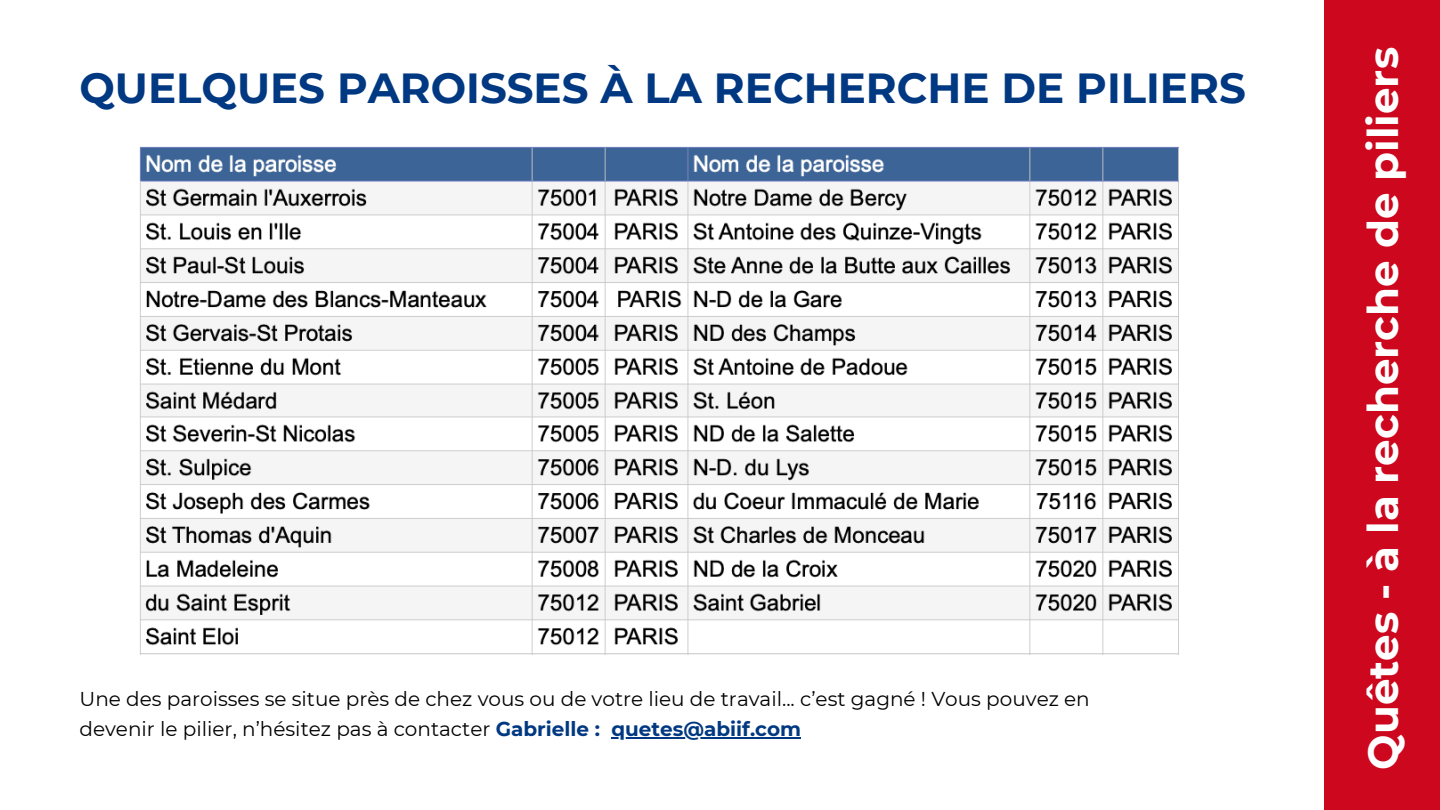
<style>
.page{position:relative;width:1440px;height:810px;background:#fff}
.page>*{position:absolute;margin:0;border:0;box-sizing:border-box;transform-origin:0 0}
.t1{font:700 42px "Montserrat";color:#003882}
.t2{font:700 42px "Montserrat";color:#fff}
.t3{font:20px/30px "Montserrat";color:#000}
.t4{font:700 20px "Montserrat";color:#003882}
.s1{font-weight:700;color:#003882}
</style>
<div class="page">
<div style="left:1324px;top:0;width:116px;height:810px;background:#cc071e"></div>
<img style="left:140px;top:146px;width:1038px;height:509px">
<hr style="left:611px;top:737px;width:190px;height:2px;background:#003882">
<p class="t1" style="left:80px;top:62px;width:1168px">QUELQUES PAROISSES À LA RECHERCHE DE PILIERS</p>
<p class="t3" style="left:80px;top:684px;width:1012px">Une des paroisses se situe près de chez vous ou de votre lieu de travail... c’est gagné ! Vous pouvez en devenir le pilier, n’hésitez pas à contacter <span class="s1">Gabrielle :</span></p>
<h2 class="t4" style="left:611px;top:716px;width:191px">quetes@abiif.com</h2>
<h1 class="t2" style="left:1358px;top:770px;width:724px;rotate:-90deg">Quêtes - à la recherche de piliers</h1>
</div>
